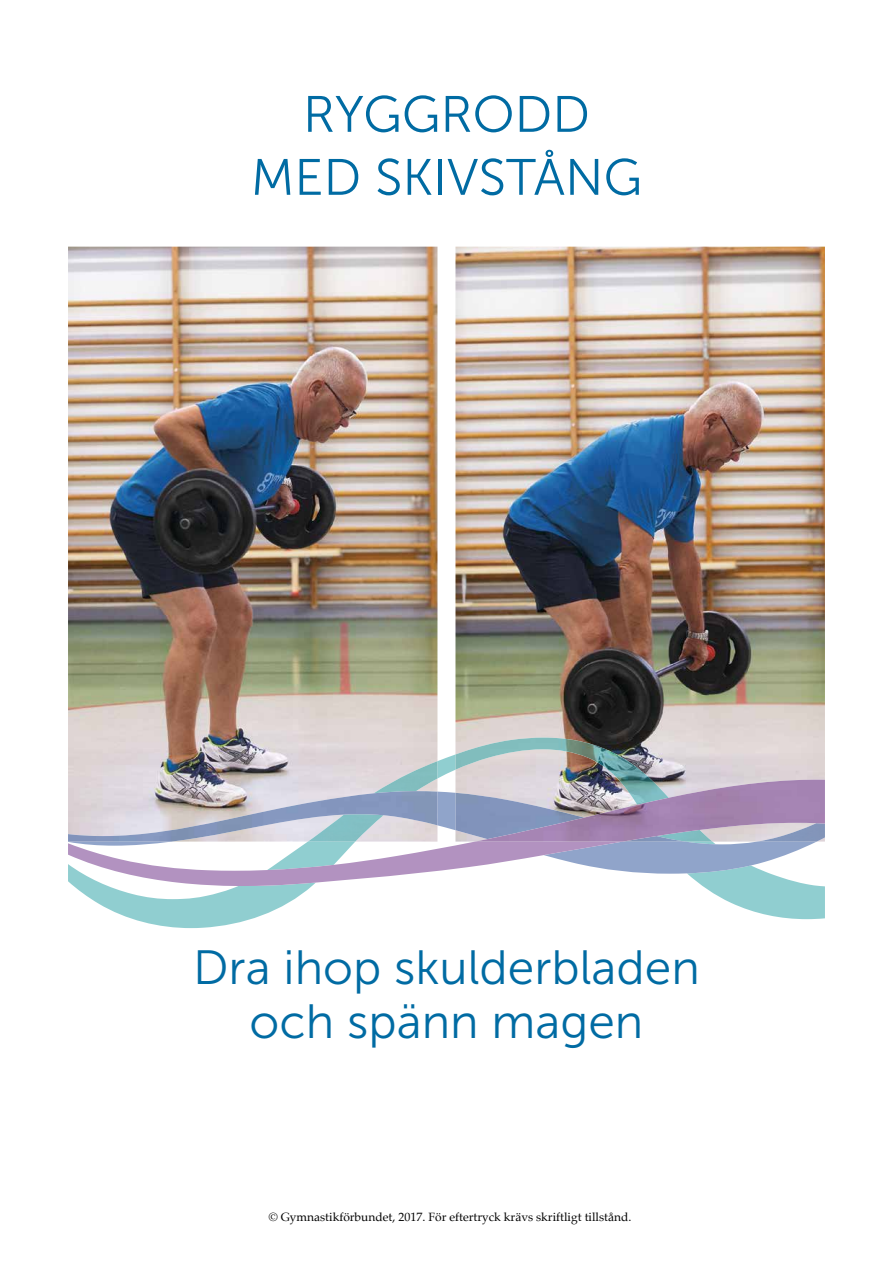
<style>
.page{position:relative;width:893px;height:1263px;background:#fff}
.page>*{position:absolute;margin:0;border:0;box-sizing:border-box;transform-origin:0 0}
.t1{font:51px/63px "Museo Sans 300";color:#006ba3;text-align:center}
.t2{font:48px/54px "Museo Sans 300";color:#006ba3;text-align:center}
.t3{font:12px "Palatino";color:#000}
</style>
<div class="page">
<img style="left:68px;top:247px;width:369px;height:544px">
<img style="left:455px;top:247px;width:370px;height:533px">
<svg style="left:437px;top:754px;width:18px;height:24px"></svg>
<img style="left:374px;top:761px;width:63px;height:30px">
<img style="left:455px;top:737px;width:214px;height:55px">
<svg style="left:74px;top:885px;width:751px;height:43px"></svg>
<svg style="left:68px;top:792px;width:749px;height:94px"></svg>
<img style="left:475px;top:780px;width:350px;height:62px">
<h1 class="t1" style="left:251px;top:83px;width:393px">RYGGRODD<br>MED SKIVSTÅNG</h1>
<h2 class="t2" style="left:193px;top:941px;width:508px">Dra ihop skulderbladen och spänn magen</h2>
<p class="t3" style="left:269px;top:1207px;width:364px">© Gymnastikförbundet, 2017. För eftertryck krävs skriftligt tillstånd.</p>
</div>
